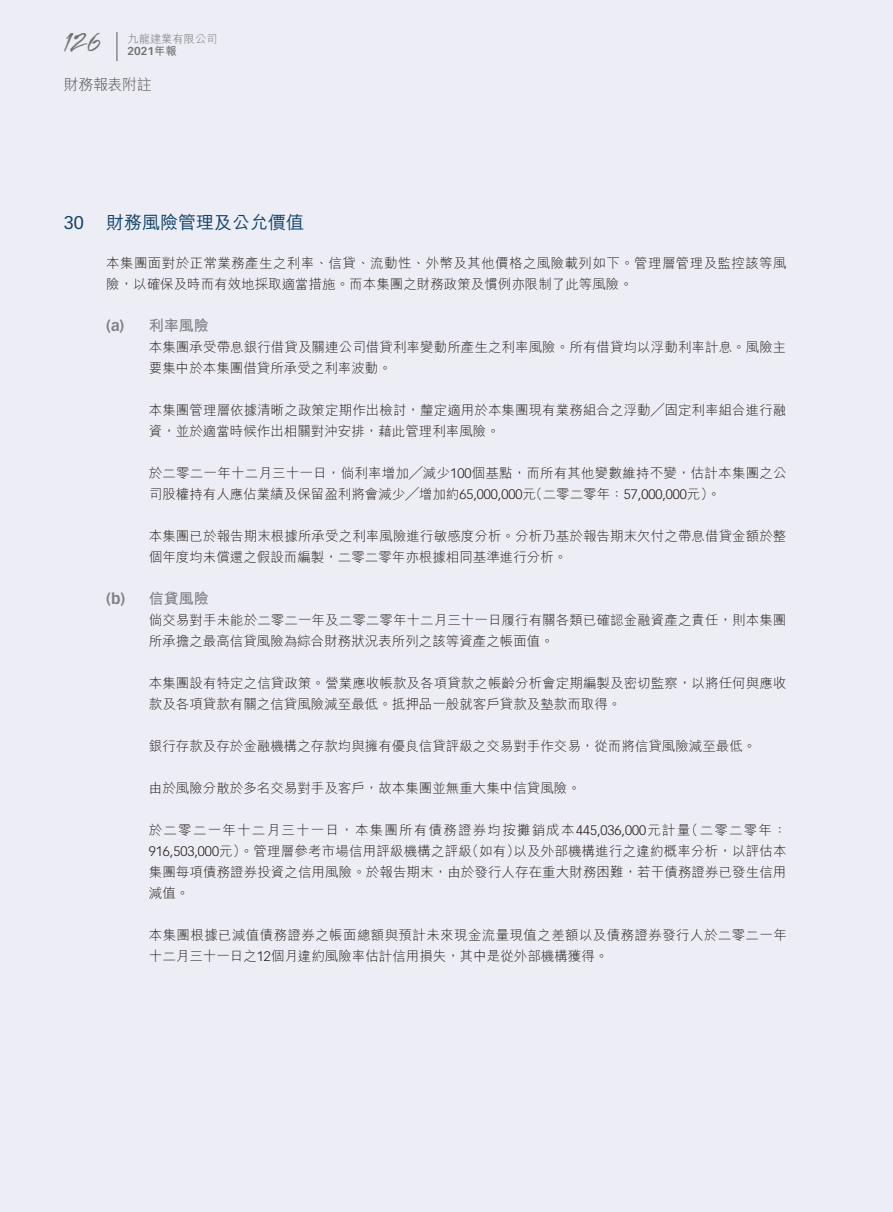
<style>
.page{position:relative;width:893px;height:1212px;background:#edeef5}
.page>*{position:absolute;margin:0;border:0;box-sizing:border-box;transform-origin:0 0}
.t1{font:31.5px "Legault Std";color:#727272}
.t2{font:500 18px "M Hei HK";color:#10436b}
.t3{font:18px "Vectora LT Std";color:#10436b}
.t4{font:700 15px "M Hei HK";color:#7f8084}
.t5{font:300 15px "M Hei HK";letter-spacing:-.025em;color:#4d4a4a}
.t6{font:300 13.5px/21px "M Hei HK";letter-spacing:.005em;color:#231916}
.t7{font:300 13.5px/21px "M Hei HK";letter-spacing:.03em;color:#231916}
.t8{font:300 11.25px "M Hei HK";color:#727272}
.t9{font:700 11.25px "Vectora LT Std";color:#727272}
.s1{font-family:"M Hei HK"}
.s2{font-family:"Vectora LT Std"}
</style>
<div class="page">
<svg style="left:117px;top:32px;width:1px;height:29px"></svg>
<p class="t8" style="left:128px;top:30px;width:91px">九龍建業有限公司</p>
<h1 class="t1" style="left:64px;top:27px;width:39px">126</h1>
<p class="t9" style="left:128px;top:44px;width:51px">2021<span class="s1">年報</span></p>
<p class="t5" style="left:64px;top:74px;width:90px">財務報表附註</p>
<h2 class="t3" style="left:64px;top:212px;width:22px">30</h2>
<h2 class="t2" style="left:106px;top:209px;width:200px">財務風險管理及公允價值</h2>
<p class="t7" style="left:106px;top:252px;width:682px">本集團面對於正常業務產生之利率、信貸、流動性、外幣及其他價格之風險載列如下。管理層管理及監控該等風險，以確保及時而有效地採取適當措施。而本集團之財務政策及慣例亦限制了此等風險。</p>
<p class="t4" style="left:106px;top:315px;width:104px"><span class="s2">(a)</span> 利率風險</p>
<p class="t6" style="left:149px;top:336px;width:639px">本集團承受帶息銀行借貸及關連公司借貸利率變動所產生之利率風險。所有借貸均以浮動利率計息。風險主要集中於本集團借貸所承受之利率波動。</p>
<p class="t6" style="left:149px;top:399px;width:639px">本集團管理層依據清晰之政策定期作出檢討，釐定適用於本集團現有業務組合之浮動╱固定利率組合進行融資，並於適當時候作出相關對沖安排，藉此管理利率風險。</p>
<p class="t6" style="left:149px;top:462px;width:639px">於二零二一年十二月三十一日，倘利率增加╱減少<span class="s2">100</span>個基點，而所有其他變數維持不變，估計本集團之公司股權持有人應佔業績及保留盈利將會減少╱增加約<span class="s2">65,000,000</span>元（二零二零年：<span class="s2">57,000,000</span>元）。</p>
<p class="t6" style="left:149px;top:525px;width:639px">本集團已於報告期末根據所承受之利率風險進行敏感度分析。分析乃基於報告期末欠付之帶息借貸金額於整個年度均未償還之假設而編製，二零二零年亦根據相同基準進行分析。</p>
<p class="t4" style="left:106px;top:588px;width:104px"><span class="s2">(b)</span> 信貸風險</p>
<p class="t6" style="left:149px;top:609px;width:639px">倘交易對手未能於二零二一年及二零二零年十二月三十一日履行有關各類已確認金融資產之責任，則本集團所承擔之最高信貸風險為綜合財務狀況表所列之該等資產之帳面值。</p>
<p class="t6" style="left:149px;top:672px;width:639px">本集團設有特定之信貸政策。營業應收帳款及各項貸款之帳齡分析會定期編製及密切監察，以將任何與應收款及各項貸款有關之信貸風險減至最低。抵押品一般就客戶貸款及墊款而取得。</p>
<p class="t6" style="left:149px;top:735px;width:609px">銀行存款及存於金融機構之存款均與擁有優良信貸評級之交易對手作交易，從而將信貸風險減至最低。</p>
<p class="t6" style="left:149px;top:777px;width:433px">由於風險分散於多名交易對手及客戶，故本集團並無重大集中信貸風險。</p>
<p class="t6" style="left:149px;top:819px;width:639px;text-align:justify">於二零二一年十二月三十一日，本集團所有債務證券均按攤銷成本<span class="s2">445,036,000</span>元計量（二零二零年：<span class="s2">916,503,000</span>元）。管理層參考市場信用評級機構之評級（如有）以及外部機構進行之違約概率分析，以評估本集團每項債務證券投資之信用風險。於報告期末，由於發行人存在重大財務困難，若干債務證券已發生信用減值。</p>
<p class="t7" style="left:149px;top:924px;width:640px">本集團根據已減值債務證券之帳面總額與預計未來現金流量現值之差額以及債務證券發行人於二零二一年十二月三十一日之<span class="s2">12</span>個月違約風險率估計信用損失，其中是從外部機構獲得。</p>
</div>
